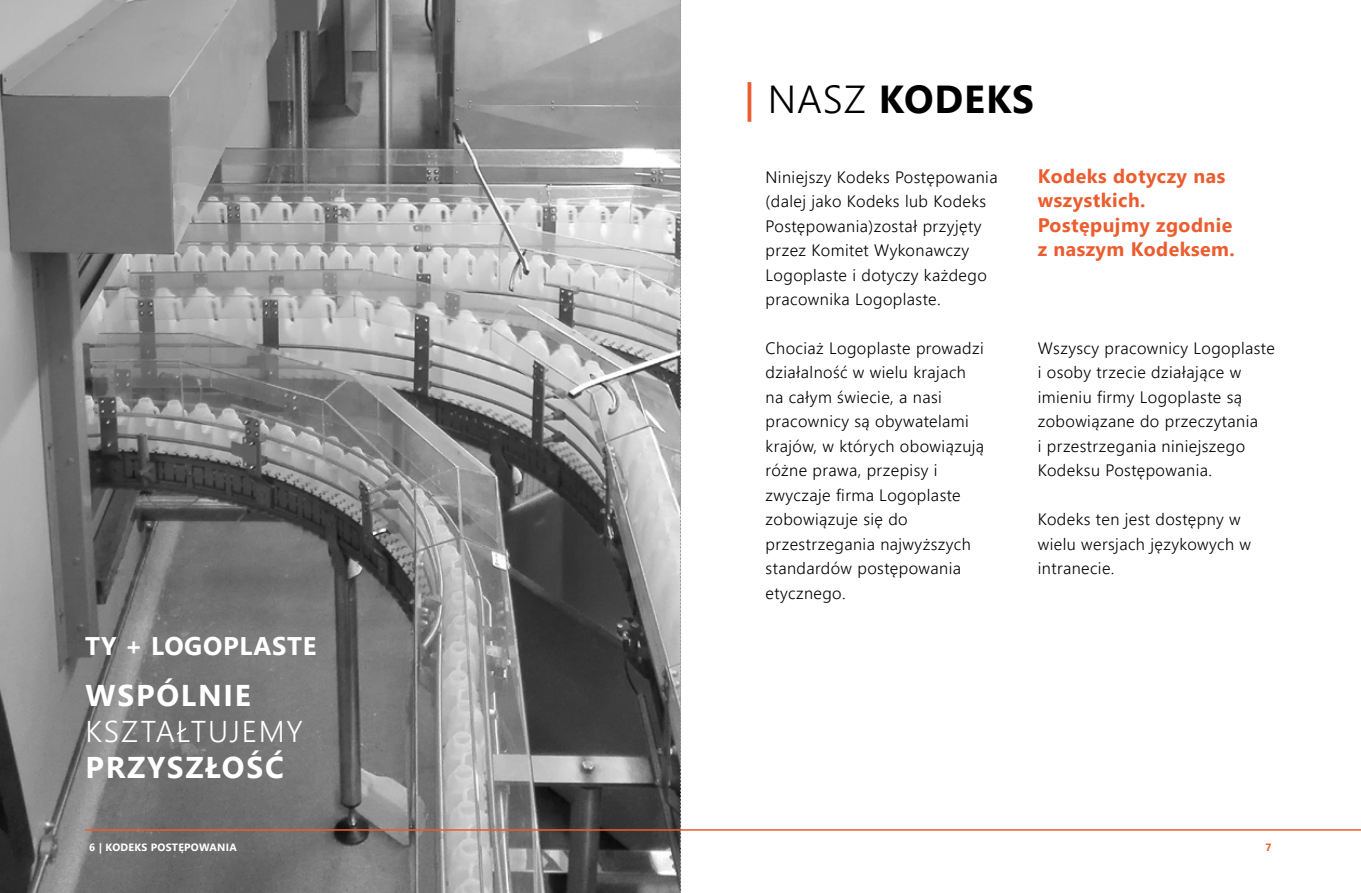
<style>
.page{position:relative;width:1361px;height:893px;background:#fff}
.page>*{position:absolute;margin:0;border:0;box-sizing:border-box;transform-origin:0 0}
.t1{font:700 39px "Segoe UI";letter-spacing:.025em;color:#000}
.t2{font:700 30px "Segoe UI";letter-spacing:.06em;color:#fff}
.t3{font:300 30px "Segoe UI";letter-spacing:.06em;color:#fff}
.t4{font:700 25.5px "Segoe UI";letter-spacing:.025em;color:#fff}
.t5{font:700 19.5px/24.5px "Segoe UI";letter-spacing:.025em;color:#eb5c2e}
.t6{font:300 16.5px/24.5px "Segoe UI";letter-spacing:.025em;color:#000}
.t7{font:700 10.5px "Segoe UI";letter-spacing:.025em;color:#fff}
.t8{font:700 10.5px "Segoe UI";color:#eb5c2e}
.s1{font-weight:600;color:#eb5c2e}
.s2{font-weight:300}
</style>
<div class="page">
<img style="left:0;top:0;width:680px;height:893px">
<hr style="left:85px;top:829px;width:595px;height:2px;background:#eb5c2e">
<hr style="left:680px;top:829px;width:681px;height:2px;background:#eb5c2e">
<svg style="left:680px;top:0;width:1px;height:893px"></svg>
<h1 class="t1" style="left:744px;top:68px;width:291px"><span class="s1">|</span> <span class="s2">NASZ</span> KODEKS</h1>
<h3 class="t4" style="left:85px;top:625px;width:233px">TY + LOGOPLASTE</h3>
<h2 class="t2" style="left:86px;top:671px;width:167px">WSPÓLNIE</h2>
<h2 class="t3" style="left:86px;top:707px;width:219px">KSZTAŁTUJEMY</h2>
<h2 class="t2" style="left:86px;top:743px;width:200px">PRZYSZŁOŚĆ</h2>
<p class="t6" style="left:765px;top:164px;width:234px">Niniejszy Kodeks Postępowania (dalej jako Kodeks lub Kodeks<br>Postępowania)został przyjęty przez Komitet Wykonawczy<br>Logoplaste i dotyczy każdego pracownika Logoplaste.</p>
<p class="t6" style="left:765px;top:335px;width:220px">Chociaż Logoplaste prowadzi działalność w wielu krajach na całym świecie, a nasi pracownicy są obywatelami krajów, w których obowiązują różne prawa, przepisy i zwyczaje firma Logoplaste zobowiązuje się do przestrzegania najwyższych standardów postępowania etycznego.</p>
<p class="t5" style="left:1037px;top:164px;width:199px">Kodeks dotyczy nas wszystkich.<br>Postępujmy zgodnie z naszym Kodeksem.</p>
<p class="t6" style="left:1037px;top:335px;width:239px">Wszyscy pracownicy Logoplaste i osoby trzecie działające w imieniu firmy Logoplaste są zobowiązane do przeczytania<br>i przestrzegania niniejszego<br>Kodeksu Postępowania.</p>
<p class="t6" style="left:1037px;top:507px;width:215px">Kodeks ten jest dostępny w wielu wersjach językowych w intranecie.</p>
<p class="t7" style="left:89px;top:838px;width:149px">6 | KODEKS POSTĘPOWANIA</p>
<p class="t8" style="left:1265px;top:838px;width:8px">7</p>
</div>
